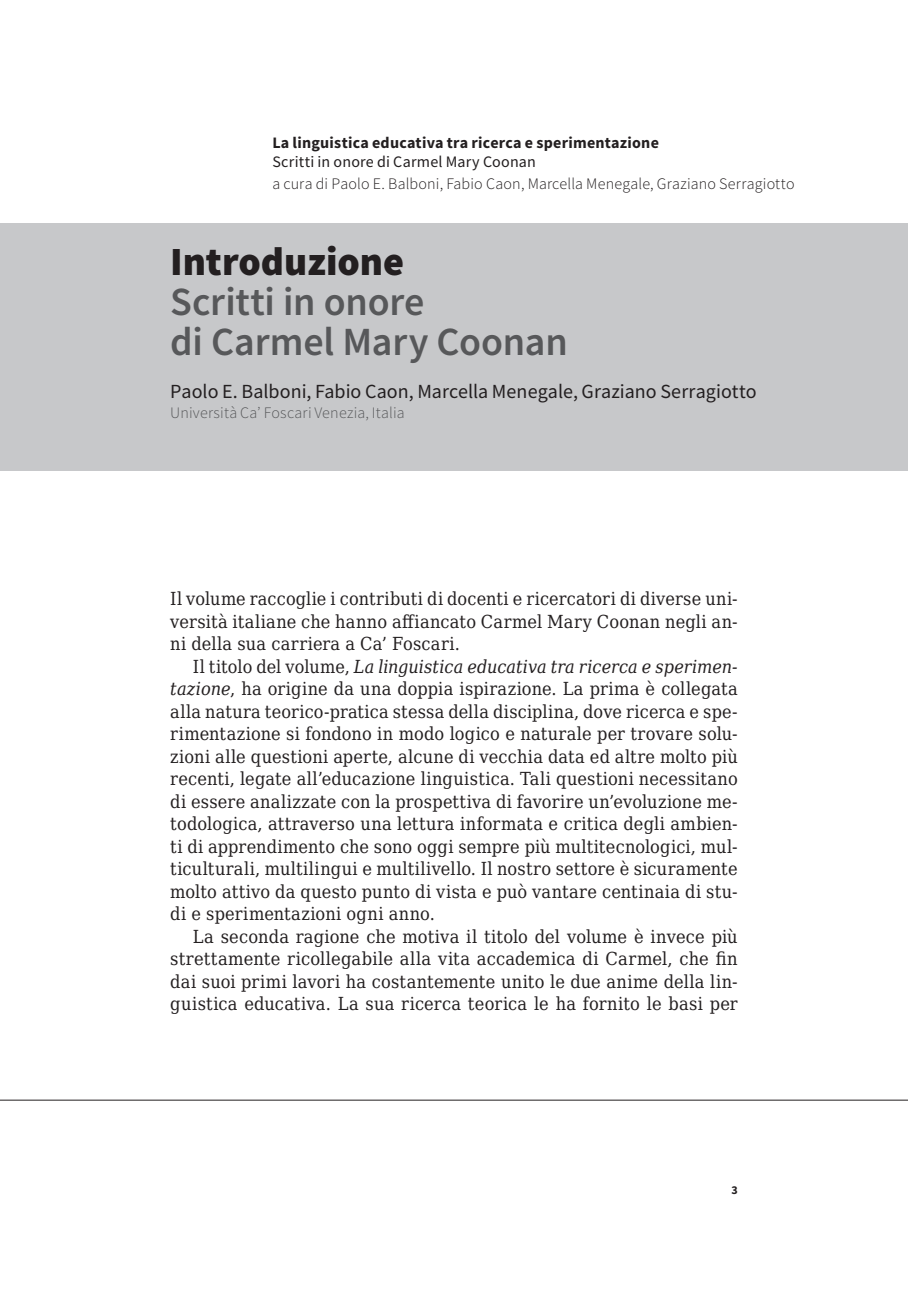
<style>
.page{position:relative;width:908px;height:1304px;background:#fff}
.page>*{position:absolute;margin:0;border:0;box-sizing:border-box;transform-origin:0 0}
.t1{font:600 40px/40px "Source Sans Pro";letter-spacing:-.005em;color:#57585a}
.t2{font:900 40px "Source Sans Pro";color:#231f20}
.t3{font:20px "Source Sans Pro";letter-spacing:.005em;color:#231f20}
.t4{font:18px/22.4px "DejaVu Serif Condensed";letter-spacing:.015em;color:#231f20;text-align:justify}
.t5{font:300 16px "Source Sans Pro";letter-spacing:.01em;color:#231f20}
.t6{font:700 16px "Source Sans Pro";letter-spacing:.015em;color:#231f20}
.t7{font:300 16px "Source Sans Pro";letter-spacing:.01em;color:#57585a}
.t8{font:16px "Source Sans Pro";letter-spacing:.01em;color:#231f20}
.t9{font:700 12px "Source Sans Pro";color:#231f20}
.s1{font-style:italic}
</style>
<div class="page">
<hr style="left:0;top:1100px;width:907px;height:1px;background:#231f20">
<div style="left:0;top:223px;width:907px;height:248px;background:#c7c8ca"></div>
<p class="t6" style="left:272px;top:132px;width:388px">La linguistica educativa tra ricerca e sperimentazione</p>
<p class="t8" style="left:272px;top:152px;width:265px">Scritti in onore di Carmel Mary Coonan</p>
<p class="t5" style="left:272px;top:174px;width:523px">a cura di Paolo E. Balboni, Fabio Caon, Marcella Menegale, Graziano Serragiotto</p>
<h1 class="t2" style="left:170px;top:234px;width:235px">Introduzione</h1>
<h1 class="t1" style="left:170px;top:282px;width:399px">Scritti in onore<br>di Carmel Mary Coonan</h1>
<p class="t3" style="left:170px;top:379px;width:587px">Paolo E. Balboni, Fabio Caon, Marcella Menegale, Graziano Serragiotto</p>
<p class="t7" style="left:170px;top:403px;width:236px">Università Ca’ Foscari Venezia, Italia</p>
<p class="t4" style="left:170px;top:587px;width:568px">Il volume raccoglie i contributi di docenti e ricercatori di diverse uni&shy;versità italiane che hanno affiancato Carmel Mary Coonan negli an&shy;ni della sua carriera a Ca’ Foscari.</p>
<p class="t4" style="left:170px;top:655px;width:568px;text-indent:23px">Il titolo del volume, <span class="s1">La linguistica educativa tra ricerca e sperimen&shy;tazione</span>, ha origine da una doppia ispirazione. La prima è collegata alla natura teorico-pratica stessa della disciplina, dove ricerca e spe&shy;rimentazione si fondono in modo logico e naturale per trovare solu&shy;zioni alle questioni aperte, alcune di vecchia data ed altre molto più recenti, legate all’educazione linguistica. Tali questioni necessitano di essere analizzate con la prospettiva di favorire un’evoluzione me&shy;todologica, attraverso una lettura informata e critica degli ambien&shy;ti di apprendimento che sono oggi sempre più multitecnologici, mul&shy;ticulturali, multilingui e multilivello. Il nostro settore è sicuramente molto attivo da questo punto di vista e può vantare centinaia di stu&shy;di e sperimentazioni ogni anno.</p>
<p class="t4" style="left:170px;top:925px;width:568px;text-indent:23px">La seconda ragione che motiva il titolo del volume è invece più strettamente ricollegabile alla vita accademica di Carmel, che fin dai suoi primi lavori ha costantemente unito le due anime della lin&shy;guistica educativa. La sua ricerca teorica le ha fornito le basi per</p>
<p class="t9" style="left:731px;top:1182px;width:8px">3</p>
</div>
